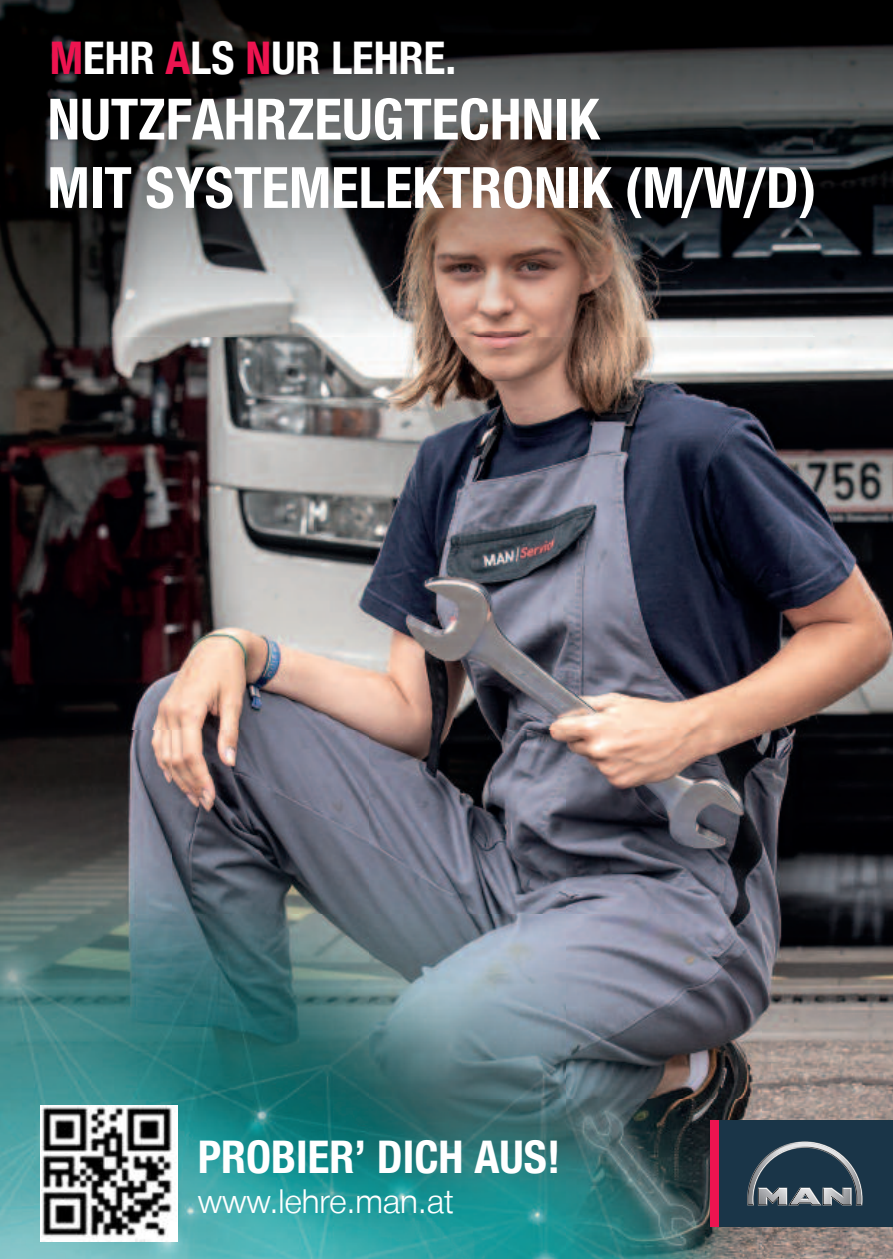
<style>
.page{position:relative;width:893px;height:1259px;background:#fff}
.page>*{position:absolute;margin:0;border:0;box-sizing:border-box;transform-origin:0 0}
.t1{font:700 57px/68.4px "Man Europe Condensed";color:#fff}
.t2{font:700 45px "Man Europe Condensed";color:#fff}
.t3{font:300 33px "Man Europe";color:#fff}
.s1{color:#ed1450}
</style>
<div class="page">
<img style="left:0;top:0;width:893px;height:1259px">
<img style="left:0;top:730px;width:762px;height:529px">
<div style="left:710px;top:1120px;width:8px;height:106px;background:#ed1450"></div>
<svg style="left:718px;top:1120px;width:175px;height:106px;background:#2f4555"></svg>
<img style="left:42px;top:1106px;width:135px;height:136px">
<p class="t2" style="left:50px;top:30px;width:408px"><span class="s1">M</span>EHR <span class="s1">A</span>LS <span class="s1">N</span>UR LEHRE.</p>
<p class="t1" style="left:47px;top:84px;width:769px">NUTZFAHRZEUGTECHNIK<br>MIT SYSTEMELEKTRONIK (M/W/D)</p>
<p class="t2" style="left:198px;top:1128px;width:364px">PROBIER’ DICH AUS!</p>
<p class="t3" style="left:198px;top:1180px;width:258px">www.lehre.man.at</p>
</div>
